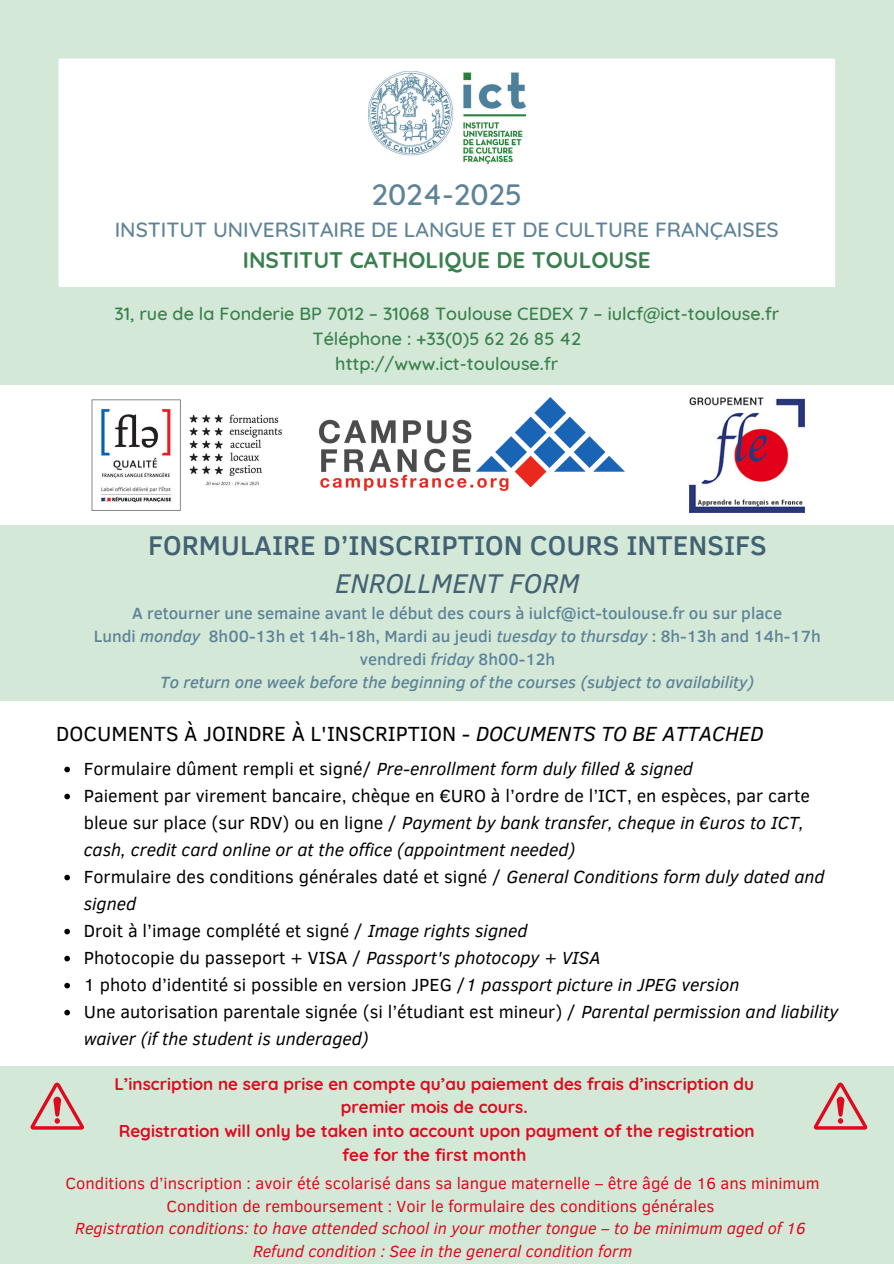
<style>
.page{position:relative;width:894px;height:1264px;background:#fff}
.page>*{position:absolute;margin:0;border:0;box-sizing:border-box;transform-origin:0 0}
.t1{font:500 30px "Quicksand";color:#5e8397}
.t2{font:500 27.75px "Clear Sans";color:#426172}
.t3{font:italic 27.75px "Clear Sans";color:#426172}
.t4{font:700 22.5px "Quicksand";color:#39804e}
.t5{font:21px "Clear Sans";color:#000}
.t6{font:500 21px "Quicksand";color:#5e8397}
.t7{font:18px/27px "Clear Sans";color:#000}
.t8{font:italic 18px/27px "Clear Sans";color:#000}
.t9{font:500 18px/24.8px "Quicksand";color:#39804e;text-align:center}
.t10{font:700 16.95px/23.7px "Quicksand";color:#dd0b1f;text-align:center}
.t11{font:500 16.65px/23px "Clear Sans";color:#5e8397;text-align:center}
.t12{font:italic 500 16.65px "Clear Sans";color:#5e8397}
.t13{font:16.5px "Clear Sans";color:#dd0b1f}
.t14{font:italic 16.5px "Clear Sans";color:#dd0b1f}
.s1{font-style:italic}
.s2{font-style:normal}
</style>
<div class="page">
<svg style="left:0;top:0;width:893px;height:287px"></svg>
<div style="left:0;top:287px;width:893px;height:97px;background:#d4e8d8"></div>
<img style="left:689px;top:397px;width:115px;height:116px">
<img style="left:319px;top:397px;width:305px;height:93px">
<img style="left:369px;top:71px;width:156px;height:92px">
<img style="left:91px;top:399px;width:191px;height:112px">
<div style="left:0;top:525px;width:893px;height:176px;background:#d4e8d8"></div>
<div style="left:0;top:1065px;width:893px;height:198px;background:#d4e8d8"></div>
<svg style="left:30px;top:1082px;width:54px;height:47px"></svg>
<svg style="left:64px;top:766px;width:6px;height:6px"></svg>
<svg style="left:64px;top:793px;width:6px;height:6px"></svg>
<svg style="left:64px;top:874px;width:6px;height:6px"></svg>
<svg style="left:64px;top:928px;width:6px;height:6px"></svg>
<svg style="left:64px;top:955px;width:6px;height:6px"></svg>
<svg style="left:64px;top:982px;width:6px;height:6px"></svg>
<svg style="left:64px;top:1009px;width:6px;height:6px"></svg>
<svg style="left:813px;top:1082px;width:54px;height:47px"></svg>
<p class="t1" style="left:371px;top:175px;width:152px">2024-2025</p>
<p class="t6" style="left:115px;top:216px;width:665px">INSTITUT UNIVERSITAIRE DE LANGUE ET DE CULTURE FRANÇAISES</p>
<p class="t4" style="left:243px;top:245px;width:409px">INSTITUT CATHOLIQUE DE TOULOUSE</p>
<p class="t9" style="left:114px;top:301px;width:666px">31, rue de la Fonderie BP 7012 – 31068 Toulouse CEDEX 7 – iulcf@ict-toulouse.fr<br>Téléphone : +33(0)5 62 26 85 42<br>http://www.ict-toulouse.fr</p>
<p class="t2" style="left:148px;top:525px;width:620px">FORMULAIRE D’INSCRIPTION COURS INTENSIFS</p>
<p class="t3" style="left:335px;top:563px;width:246px">ENROLLMENT FORM</p>
<p class="t11" style="left:132px;top:601px;width:651px">A retourner une semaine avant le début des cours à iulcf@ict-toulouse.fr ou sur place</p>
<p class="t11" style="left:94px;top:624px;width:728px">Lundi <span class="s1">monday</span> 8h00-13h et 14h-18h, Mardi au jeudi <span class="s1">tuesday to thursday</span> : 8h-13h and 14h-17h vendredi <span class="s1">friday</span> 8h00-12h</p>
<p class="t12" style="left:160px;top:670px;width:595px">To return one week before the beginning of the courses (subject to availability)</p>
<p class="t5" style="left:56px;top:718px;width:708px">DOCUMENTS À JOINDRE À L'INSCRIPTION - <span class="s1">DOCUMENTS TO BE ATTACHED</span></p>
<p class="t8" style="left:84px;top:753px;width:610px"><span class="s2">Formulaire dûment rempli et signé/</span> Pre-enrollment form duly filled &amp; signed</p>
<p class="t7" style="left:84px;top:780px;width:727px">Paiement par virement bancaire, chèque en €URO à l’ordre de l’ICT, en espèces, par carte bleue sur place (sur RDV) ou en ligne / <span class="s1">Payment by bank transfer, cheque in €uros to ICT, cash, credit card online or at the office (appointment needed)</span></p>
<p class="t7" style="left:84px;top:861px;width:742px">Formulaire des conditions générales daté et signé / <span class="s1">General Conditions form duly dated and signed</span></p>
<p class="t7" style="left:84px;top:915px;width:445px">Droit à l’image complété et signé / <span class="s1">Image rights signed</span></p>
<p class="t7" style="left:84px;top:942px;width:518px">Photocopie du passeport + VISA / <span class="s1">Passport's photocopy + VISA</span></p>
<h3 class="t7" style="left:84px;top:969px;width:657px">1 photo d’identité si possible en version JPEG /<span class="s1">1 passport picture in JPEG version</span></h3>
<p class="t8" style="left:84px;top:996px;width:756px"><span class="s2">Une autorisation parentale signée (si l’étudiant est mineur) /</span> Parental permission and liability waiver (if the student is underaged)</p>
<p class="t10" style="left:114px;top:1071px;width:641px">L’inscription ne sera prise en compte qu’au paiement des frais d’inscription du premier mois de cours.<br>Registration will only be taken into account upon payment of the registration fee for the first month</p>
<h2 class="t13" style="left:66px;top:1171px;width:755px">Conditions d’inscription : avoir été scolarisé dans sa langue maternelle – être âgé de 16 ans minimum</h2>
<p class="t13" style="left:166px;top:1193px;width:549px">Condition de remboursement : Voir le formulaire des conditions générales</p>
<p class="t14" style="left:75px;top:1216px;width:731px">Registration conditions: to have attended school in your mother tongue – to be minimum aged of 16</p>
<p class="t14" style="left:253px;top:1238px;width:380px">Refund condition : See in the general condition form</p>
</div>
